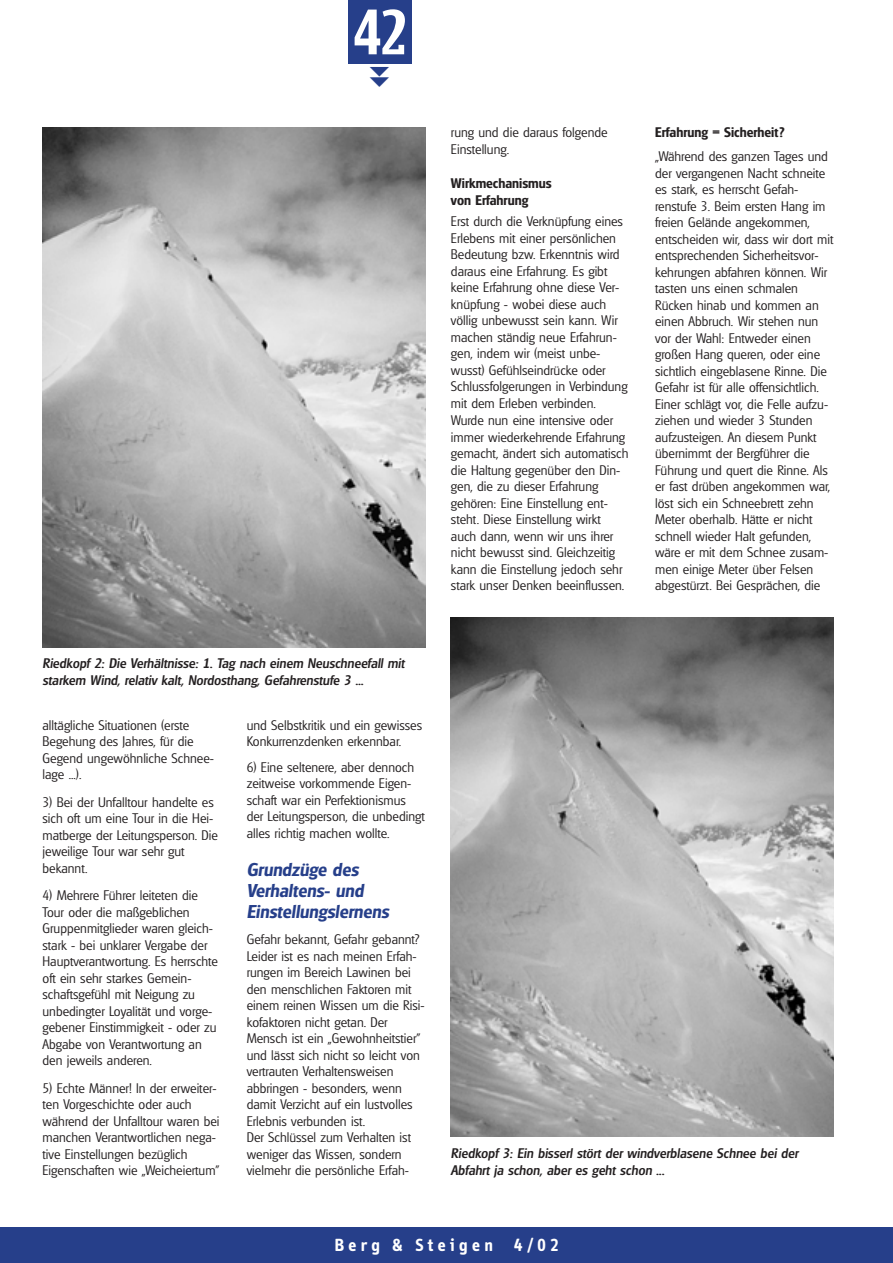
<style>
.page{position:relative;width:893px;height:1263px;background:#fff}
.page>*{position:absolute;margin:0;border:0;box-sizing:border-box;transform-origin:0 0}
.t1{font:54px "Techno";color:#fff}
.t2{font:italic 600 18px/21px "Glasgow";color:#263f8a}
.t3{font:700 18px "Info";letter-spacing:.245em;color:#fff}
.t4{font:300 13.5px/16.5px "Glasgow";color:#231f20}
.t5{font:italic 500 13.5px/16.5px "Glasgow";color:#231f20}
.t6{font:600 13.5px/16.5px "Glasgow";color:#231f20}
</style>
<div class="page">
<div style="left:1px;top:1227px;width:891px;height:35px;background:#263f8a"></div>
<div style="left:348px;top:0;width:64px;height:64px;background:#263f8a"></div>
<img style="left:43px;top:128px;width:382px;height:519px">
<img style="left:451px;top:617px;width:382px;height:520px">
<h1 class="t1" style="left:354px;top:0;width:55px">42</h1>
<p class="t4" style="left:451px;top:125px;width:158px">rung und die daraus folgende<br>Einstellung.</p>
<p class="t6" style="left:451px;top:176px;width:102px">Wirkmechanismus von Erfahrung</p>
<p class="t4" style="left:451px;top:215px;width:179px">Erst durch die Verknüpfung eines<br>Erlebens mit einer persönlichen<br>Bedeutung bzw. Erkenntnis wird daraus eine Erfahrung. Es gibt keine Erfahrung ohne diese Ver&shy;knüpfung - wobei diese auch völlig unbewusst sein kann. Wir machen ständig neue Erfahrun&shy;gen, indem wir (meist unbe&shy;wusst) Gefühlseindrücke oder<br>Schlussfolgerungen in Verbindung mit dem Erleben verbinden.<br>Wurde nun eine intensive oder immer wiederkehrende Erfahrung gemacht, ändert sich automatisch die Haltung gegenüber den Din&shy;gen, die zu dieser Erfahrung gehören: Eine Einstellung ent&shy;steht. Diese Einstellung wirkt auch dann, wenn wir uns ihrer nicht bewusst sind. Gleichzeitig kann die Einstellung jedoch sehr stark unser Denken beeinflussen.</p>
<p class="t6" style="left:655px;top:125px;width:131px">Erfahrung = Sicherheit?</p>
<p class="t4" style="left:655px;top:149px;width:180px">„Während des ganzen Tages und der vergangenen Nacht schneite es stark, es herrscht Gefah&shy;renstufe 3. Beim ersten Hang im freien Gelände angekommen, entscheiden wir, dass wir dort mit entsprechenden Sicherheitsvor&shy;kehrungen abfahren können. Wir tasten uns einen schmalen<br>Rücken hinab und kommen an einen Abbruch. Wir stehen nun vor der Wahl: Entweder einen großen Hang queren, oder eine sichtlich eingeblasene Rinne. Die<br>Gefahr ist für alle offensichtlich.<br>Einer schlägt vor, die Felle aufzu&shy;ziehen und wieder 3 Stunden aufzusteigen. An diesem Punkt übernimmt der Bergführer die<br>Führung und quert die Rinne. Als er fast drüben angekommen war, löst sich ein Schneebrett zehn<br>Meter oberhalb. Hätte er nicht schnell wieder Halt gefunden, wäre er mit dem Schnee zusam&shy;men einige Meter über Felsen abgestürzt. Bei Gesprächen, die</p>
<p class="t5" style="left:43px;top:657px;width:363px">Riedkopf 2: Die Verhältnisse: 1. Tag nach einem Neuschneefall mit starkem Wind, relativ kalt, Nordosthang, Gefahrenstufe 3 ...</p>
<p class="t4" style="left:43px;top:718px;width:173px">alltägliche Situationen (erste<br>Begehung des Jahres, für die<br>Gegend ungewöhnliche Schnee&shy;lage ...).</p>
<p class="t4" style="left:43px;top:795px;width:177px">3) Bei der Unfalltour handelte es sich oft um eine Tour in die Hei&shy;matberge der Leitungsperson. Die jeweilige Tour war sehr gut bekannt.</p>
<p class="t4" style="left:43px;top:888px;width:177px">4) Mehrere Führer leiteten die<br>Tour oder die maßgeblichen<br>Gruppenmitglieder waren gleich&shy;stark - bei unklarer Vergabe der<br>Hauptverantwortung. Es herrschte oft ein sehr starkes Gemein&shy;schaftsgefühl mit Neigung zu unbedingter Loyalität und vorge&shy;gebener Einstimmigkeit - oder zu<br>Abgabe von Verantwortung an den jeweils anderen.</p>
<p class="t4" style="left:43px;top:1081px;width:179px">5) Echte Männer! In der erweiter&shy;ten Vorgeschichte oder auch während der Unfalltour waren bei manchen Verantwortlichen nega&shy;tive Einstellungen bezüglich<br>Eigenschaften wie „Weicheiertum"</p>
<p class="t4" style="left:247px;top:718px;width:177px">und Selbstkritik und ein gewisses<br>Konkurrenzdenken erkennbar.</p>
<p class="t4" style="left:247px;top:760px;width:180px">6) Eine seltenere, aber dennoch zeitweise vorkommende Eigen&shy;schaft war ein Perfektionismus der Leitungsperson, die unbedingt alles richtig machen wollte.</p>
<h2 class="t2" style="left:247px;top:861px;width:144px">Grundzüge des<br>Verhaltens- und<br>Einstellungslernens</h2>
<p class="t4" style="left:247px;top:932px;width:179px">Gefahr bekannt, Gefahr gebannt?<br>Leider ist es nach meinen Erfah&shy;rungen im Bereich Lawinen bei den menschlichen Faktoren mit einem reinen Wissen um die Risi&shy;kofaktoren nicht getan. Der<br>Mensch ist ein „Gewohnheitstier" und lässt sich nicht so leicht von vertrauten Verhaltensweisen abbringen - besonders, wenn damit Verzicht auf ein lustvolles<br>Erlebnis verbunden ist.<br>Der Schlüssel zum Verhalten ist weniger das Wissen, sondern vielmehr die persönliche Erfah-</p>
<p class="t5" style="left:451px;top:1146px;width:349px">Riedkopf 3: Ein bisserl stört der windverblasene Schnee bei der<br>Abfahrt ja schon, aber es geht schon ...</p>
<h2 class="t3" style="left:334px;top:1238px;width:226px">Berg &amp; Steigen 4/02</h2>
</div>
